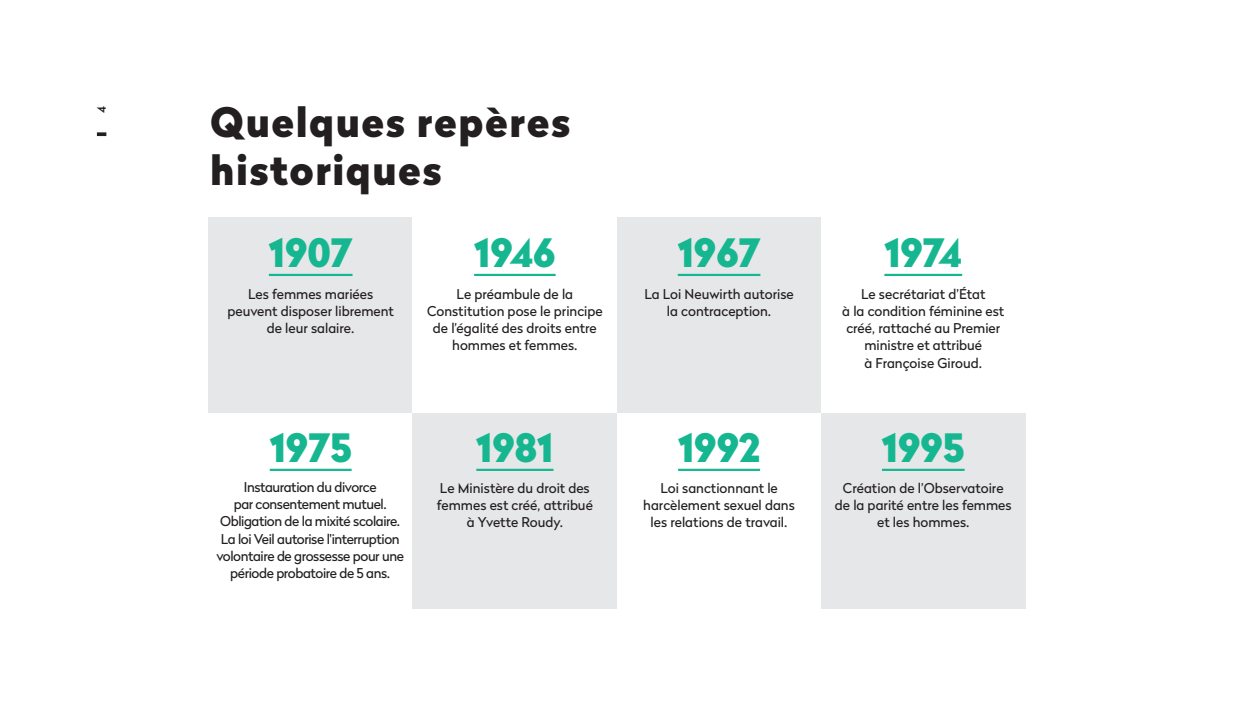
<style>
.page{position:relative;width:1234px;height:723px;background:#fff}
.page>*{position:absolute;margin:0;border:0;box-sizing:border-box;transform-origin:0 0}
.CONTENU_Gros_titre{font:900 40.5px/48.6px "Radikal";letter-spacing:.035em;color:#231f20}
.CONTENU_Chiffres_clé{font:900 39px "Radikal";color:#16b790}
.CONTENU_Body{font:13.5px/17.2px "Radikal";color:#231f20;text-align:center}
.CONTENU_Body-2{font:13.5px/17.2px "Radikal";letter-spacing:-.03em;color:#231f20;text-align:center}
.t1{font:500 12px "Radikal";color:#231f20}
</style>
<div class="page">
<svg style="left:97px;top:132px;width:9px;height:4px"></svg>
<div style="left:208px;top:216px;width:204px;height:196px;background:#e6e7e9"></div>
<div style="left:617px;top:216px;width:204px;height:196px;background:#e6e7e9"></div>
<hr style="left:474px;top:274px;width:81px;height:2px;background:#16b790">
<hr style="left:269px;top:274px;width:83px;height:2px;background:#16b790">
<hr style="left:677px;top:274px;width:83px;height:2px;background:#16b790">
<hr style="left:884px;top:274px;width:77px;height:2px;background:#16b790">
<div style="left:412px;top:412px;width:205px;height:196px;background:#e6e7e9"></div>
<div style="left:821px;top:412px;width:204px;height:196px;background:#e6e7e9"></div>
<hr style="left:476px;top:469px;width:77px;height:2px;background:#16b790">
<hr style="left:270px;top:469px;width:81px;height:2px;background:#16b790">
<hr style="left:678px;top:469px;width:82px;height:2px;background:#16b790">
<hr style="left:881px;top:469px;width:83px;height:2px;background:#16b790">
<p class="t1" style="left:93px;top:113px;width:8px;rotate:-90deg">4</p>
<p class="CONTENU_Gros_titre" style="left:210px;top:95px;width:361px">Quelques repères historiques</p>
<p class="CONTENU_Chiffres_clé" style="left:269px;top:225px;width:85px">1907</p>
<p class="CONTENU_Body" style="left:227px;top:284px;width:168px">Les femmes mariées peuvent disposer librement de leur salaire.</p>
<p class="CONTENU_Chiffres_clé" style="left:474px;top:225px;width:83px">1946</p>
<p class="CONTENU_Body" style="left:427px;top:284px;width:177px">Le préambule de la<br>Constitution pose le principe de l’égalité des droits entre hommes et femmes.</p>
<p class="CONTENU_Chiffres_clé" style="left:270px;top:419px;width:83px">1975</p>
<p class="CONTENU_Body-2" style="left:216px;top:478px;width:189px">Instauration du divorce<br>par consentement mutuel.<br>Obligation de la mixité scolaire.<br>La loi Veil autorise l'interruption volontaire de grossesse pour une période probatoire de 5 ans.</p>
<p class="CONTENU_Chiffres_clé" style="left:476px;top:419px;width:79px">1981</p>
<p class="CONTENU_Body" style="left:437px;top:478px;width:157px">Le Ministère du droit des femmes est créé, attribué à Yvette Roudy.</p>
<p class="CONTENU_Chiffres_clé" style="left:677px;top:225px;width:84px">1967</p>
<p class="CONTENU_Chiffres_clé" style="left:884px;top:225px;width:79px">1974</p>
<p class="CONTENU_Body" style="left:644px;top:284px;width:151px">La Loi Neuwirth autorise la contraception.</p>
<p class="CONTENU_Body" style="left:842px;top:284px;width:163px">Le secrétariat d’État<br>à la condition féminine est créé, rattaché au Premier ministre et attribué<br>à Françoise Giroud.</p>
<p class="CONTENU_Chiffres_clé" style="left:678px;top:419px;width:83px">1992</p>
<p class="CONTENU_Chiffres_clé" style="left:881px;top:419px;width:84px">1995</p>
<p class="CONTENU_Body" style="left:643px;top:478px;width:153px">Loi sanctionnant le harcèlement sexuel dans les relations de travail.</p>
<p class="CONTENU_Body" style="left:834px;top:478px;width:178px">Création de l’Observatoire de la parité entre les femmes et les hommes.</p>
</div>
